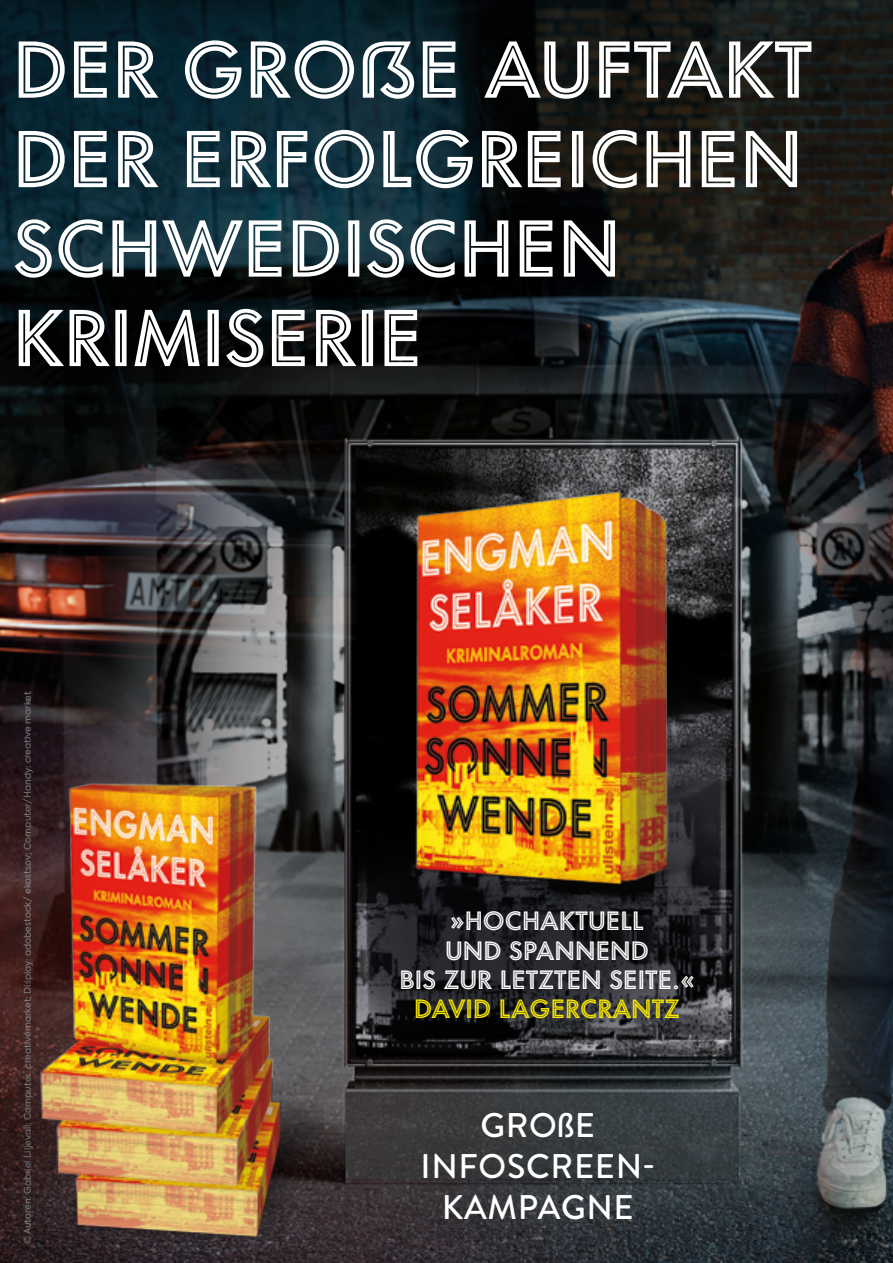
<style>
.page{position:relative;width:893px;height:1263px;background:#fff}
.page>*{position:absolute;margin:0;border:0;box-sizing:border-box;transform-origin:0 0}
.t1{font:700 74.55px/89.4px "Futura Now Outline";color:#fff}
.t2{font:500 34.2px/41.1px "Brandon Grotesque";letter-spacing:.02em;color:#fff;text-align:center}
.t3{font:700 24.6px/29.4px "Futura Now Outline";color:#fff;text-align:center}
.t4{font:700 24.6px "Futura Now Outline";color:#f8e800}
.t5{font:9.3px "Axiforma";color:#878787}
</style>
<div class="page">
<img style="left:0;top:1px;width:893px;height:276px">
<svg style="left:69px;top:243px;width:824px;height:34px;background:#141d1f"></svg>
<img style="left:0;top:277px;width:893px;height:986px">
<img style="left:26px;top:741px;width:297px;height:522px">
<img style="left:365px;top:460px;width:364px;height:483px">
<svg style="left:884px;top:454px;width:9px;height:809px;background:#20262c"></svg>
<h1 class="t1" style="left:13px;top:21px;width:801px">DER GROßE AUFTAKT<br>DER ERFOLGREICHEN<br>SCHWEDISCHEN<br>KRIMISERIE</h1>
<p class="t5" style="left:21px;top:1244px;width:555px;rotate:-90deg">© Autoren: Gabriel Liljevall; Computer: creativemarket; Display: adobestock/ ekostsov; Computer/Handy: creative market</p>
<h3 class="t3" style="left:399px;top:905px;width:297px">»HOCHAKTUELL<br>UND SPANNEND<br>BIS ZUR LETZTEN SEITE.«</h3>
<h3 class="t4" style="left:414px;top:990px;width:267px">DAVID LAGERCRANTZ</h3>
<h2 class="t2" style="left:421px;top:1105px;width:236px">GROßE<br>INFOSCREEN-<br>KAMPAGNE</h2>
</div>
